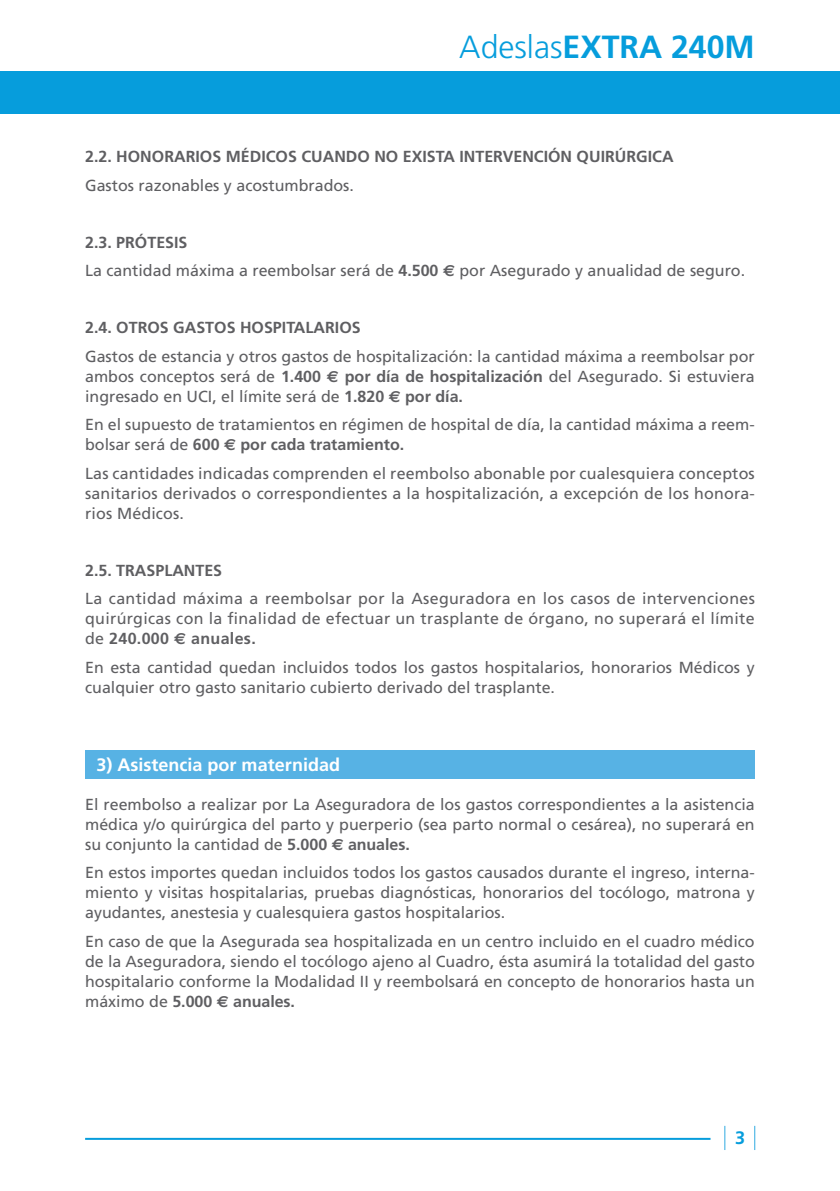
<style>
.page{position:relative;width:840px;height:1191px;background:#fff}
.page>*{position:absolute;margin:0;border:0;box-sizing:border-box;transform-origin:0 0}
.t1{font:700 32px "Frutiger";color:#069ddc}
.t2{font:700 18px "Frutiger";color:#fff}
.t3{font:700 18px "Frutiger";color:#069ddc}
.t4{font:16px/20px "Frutiger";color:#5f5f62;text-align:justify}
.t5{font:700 16px "Frutiger";color:#5f5f62}
.s1{font-weight:300}
.s2{font-weight:700}
.s3{font-family:"Euro Sans";font-weight:700}
</style>
<div class="page">
<div style="left:0;top:71px;width:839px;height:43px;background:#069ddc"></div>
<svg style="left:724px;top:1125px;width:1px;height:25px"></svg>
<hr style="left:85px;top:1137px;width:625px;height:2px;background:#069ddc">
<div style="left:85px;top:750px;width:669px;height:28px;background:#57b2e4"></div>
<h1 class="t1" style="left:459px;top:28px;width:297px"><span class="s1">Adeslas</span>EXTRA 240M</h1>
<p class="t5" style="left:85px;top:147px;width:589px">2.2. HONORARIOS MÉDICOS CUANDO NO EXISTA INTERVENCIÓN QUIRÚRGICA</p>
<p class="t4" style="left:85px;top:175px;width:270px">Gastos razonables y acostumbrados.</p>
<p class="t4" style="left:85px;top:228px;width:661px;line-height:28.4px"><span class="s2">2.3. PRÓTESIS<br></span>La cantidad máxima a reembolsar será de <span class="s2">4.500</span> <span class="s3">E</span> por Asegurado y anualidad de seguro.</p>
<p class="t5" style="left:85px;top:318px;width:277px">2.4. OTROS GASTOS HOSPITALARIOS</p>
<p class="t4" style="left:85px;top:346px;width:670px">Gastos de estancia y otros gastos de hospitalización: la cantidad máxima a reembolsar por ambos conceptos será de <span class="s2">1.400</span> <span class="s3">E</span> <span class="s2">por día de hospitalización</span> del Asegurado. Si estuviera ingresado en UCI, el límite será de <span class="s2">1.820</span> <span class="s3">E</span> <span class="s2">por día.</span></p>
<p class="t4" style="left:85px;top:414px;width:670px">En el supuesto de tratamientos en régimen de hospital de día, la cantidad máxima a reem&shy;bolsar será de <span class="s2">600</span> <span class="s3">E</span> <span class="s2">por cada tratamiento.</span></p>
<p class="t4" style="left:85px;top:463px;width:671px">Las cantidades indicadas comprenden el reembolso abonable por cualesquiera conceptos sanitarios derivados o correspondientes a la hospitalización, a excepción de los honora&shy;rios Médicos.</p>
<p class="t5" style="left:85px;top:561px;width:138px">2.5. TRASPLANTES</p>
<p class="t4" style="left:85px;top:588px;width:671px">La cantidad máxima a reembolsar por la Aseguradora en los casos de intervenciones quirúrgicas con la finalidad de efectuar un trasplante de órgano, no superará el límite de <span class="s2">240.000</span> <span class="s3">E</span> <span class="s2">anuales.</span></p>
<p class="t4" style="left:85px;top:657px;width:671px">En esta cantidad quedan incluidos todos los gastos hospitalarios, honorarios Médicos y cualquier otro gasto sanitario cubierto derivado del trasplante.</p>
<p class="t2" style="left:96px;top:754px;width:245px">3) Asistencia por maternidad</p>
<p class="t4" style="left:85px;top:794px;width:670px">El reembolso a realizar por La Aseguradora de los gastos correspondientes a la asistencia médica y/o quirúrgica del parto y puerperio (sea parto normal o cesárea), no superará en su conjunto la cantidad de <span class="s2">5.000</span> <span class="s3">E</span> <span class="s2">anuales.</span></p>
<p class="t4" style="left:85px;top:862px;width:670px">En estos importes quedan incluidos todos los gastos causados durante el ingreso, interna&shy;miento y visitas hospitalarias, pruebas diagnósticas, honorarios del tocólogo, matrona y ayudantes, anestesia y cualesquiera gastos hospitalarios.</p>
<p class="t4" style="left:85px;top:931px;width:671px">En caso de que la Asegurada sea hospitalizada en un centro incluido en el cuadro médico de la Aseguradora, siendo el tocólogo ajeno al Cuadro, ésta asumirá la totalidad del gasto hospitalario conforme la Modalidad II y reembolsará en concepto de honorarios hasta un máximo de <span class="s2">5.000</span> <span class="s3">E</span> <span class="s2">anuales.</span></p>
<p class="t3" style="left:734px;top:1127px;width:12px">3</p>
</div>
